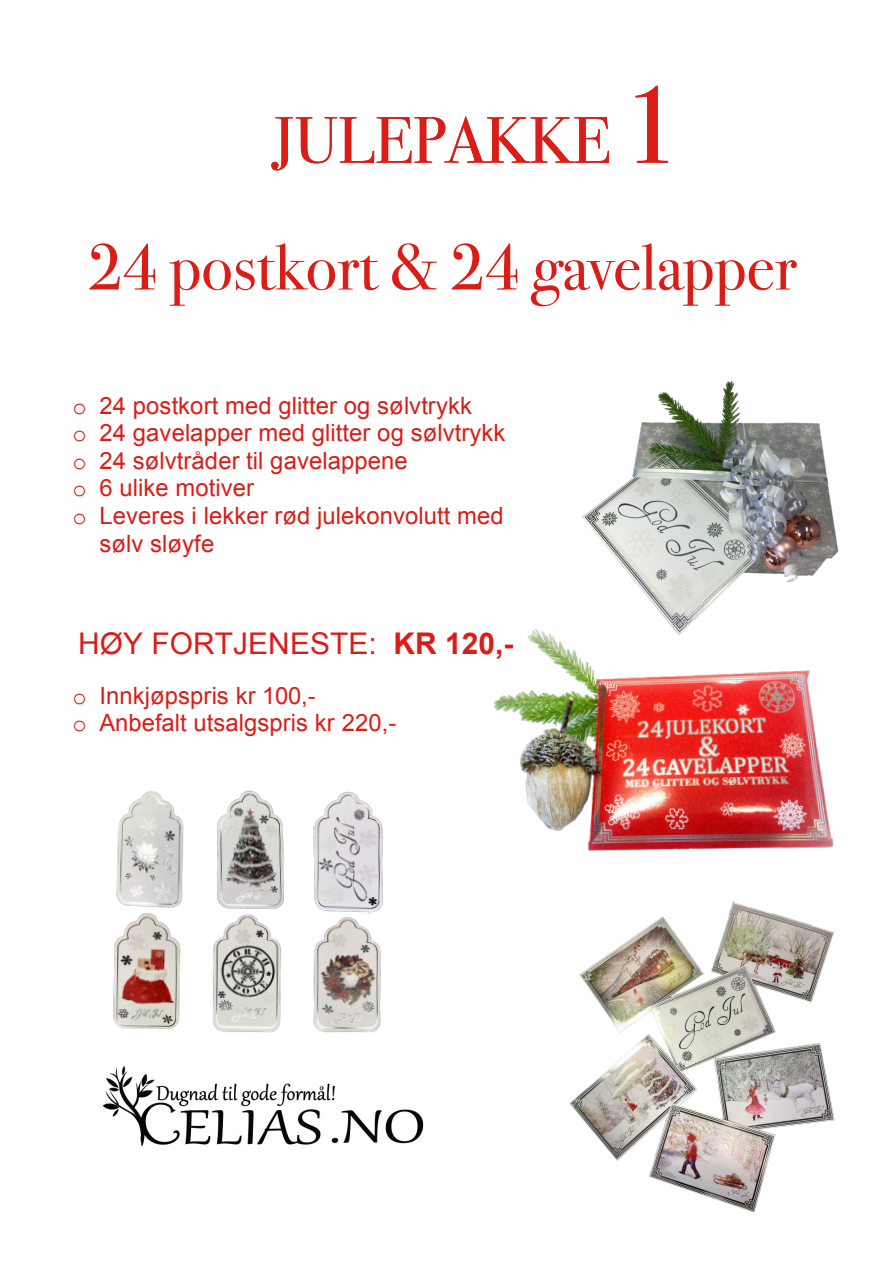
<style>
.page{position:relative;width:894px;height:1264px;background:#fff}
.page>*{position:absolute;margin:0;border:0;box-sizing:border-box;transform-origin:0 0}
.t1{font:65.4px "Bodoni Svty Two ITCTT";color:#da1d17}
.t2{font:29.85px "Arial";letter-spacing:.005em;color:#da1d17}
.t3{font:23.7px/27.3px "Arial";letter-spacing:.005em;color:#da1d17}
.s1{font-size:108px}
.s2{font-family:"Courier New"}
.s3{font-weight:700}
</style>
<div class="page">
<img style="left:102px;top:1066px;width:322px;height:81px">
<img style="left:569px;top:901px;width:265px;height:310px">
<img style="left:582px;top:381px;width:257px;height:221px">
<img style="left:313px;top:790px;width:70px;height:123px">
<img style="left:116px;top:791px;width:68px;height:117px">
<img style="left:113px;top:913px;width:68px;height:116px">
<img style="left:212px;top:914px;width:70px;height:119px">
<img style="left:313px;top:913px;width:68px;height:120px">
<img style="left:217px;top:790px;width:67px;height:119px">
<img style="left:494px;top:602px;width:340px;height:250px">
<h1 class="t1" style="left:273px;top:101px;width:408px">JULEPAKKE <span class="s1">1</span></h1>
<h1 class="t1" style="left:87px;top:228px;width:710px">24 postkort &amp; 24 gavelapper</h1>
<p class="t3" style="left:72px;top:394px;width:401px"><span class="s2">o</span> 24 postkort med glitter og sølvtrykk</p>
<p class="t3" style="left:72px;top:421px;width:434px"><span class="s2">o</span> 24 gavelapper med glitter og sølvtrykk</p>
<p class="t3" style="left:72px;top:449px;width:337px"><span class="s2">o</span> 24 sølvtråder til gavelappene</p>
<p class="t3" style="left:72px;top:476px;width:183px"><span class="s2">o</span> 6 ulike motiver</p>
<p class="t3" style="left:72px;top:504px;width:433px"><span class="s2">o</span> Leveres i lekker rød julekonvolutt med</p>
<p class="t3" style="left:99px;top:532px;width:116px">sølv sløyfe</p>
<p class="t2" style="left:78px;top:632px;width:436px">HØY FORTJENESTE: <span class="s3">KR 120,-</span></p>
<p class="t3" style="left:72px;top:684px;width:325px"><span class="s2">o</span> Innkjøpspris kr 100,-<br><span class="s2">o</span> Anbefalt utsalgspris kr 220,-</p>
</div>
